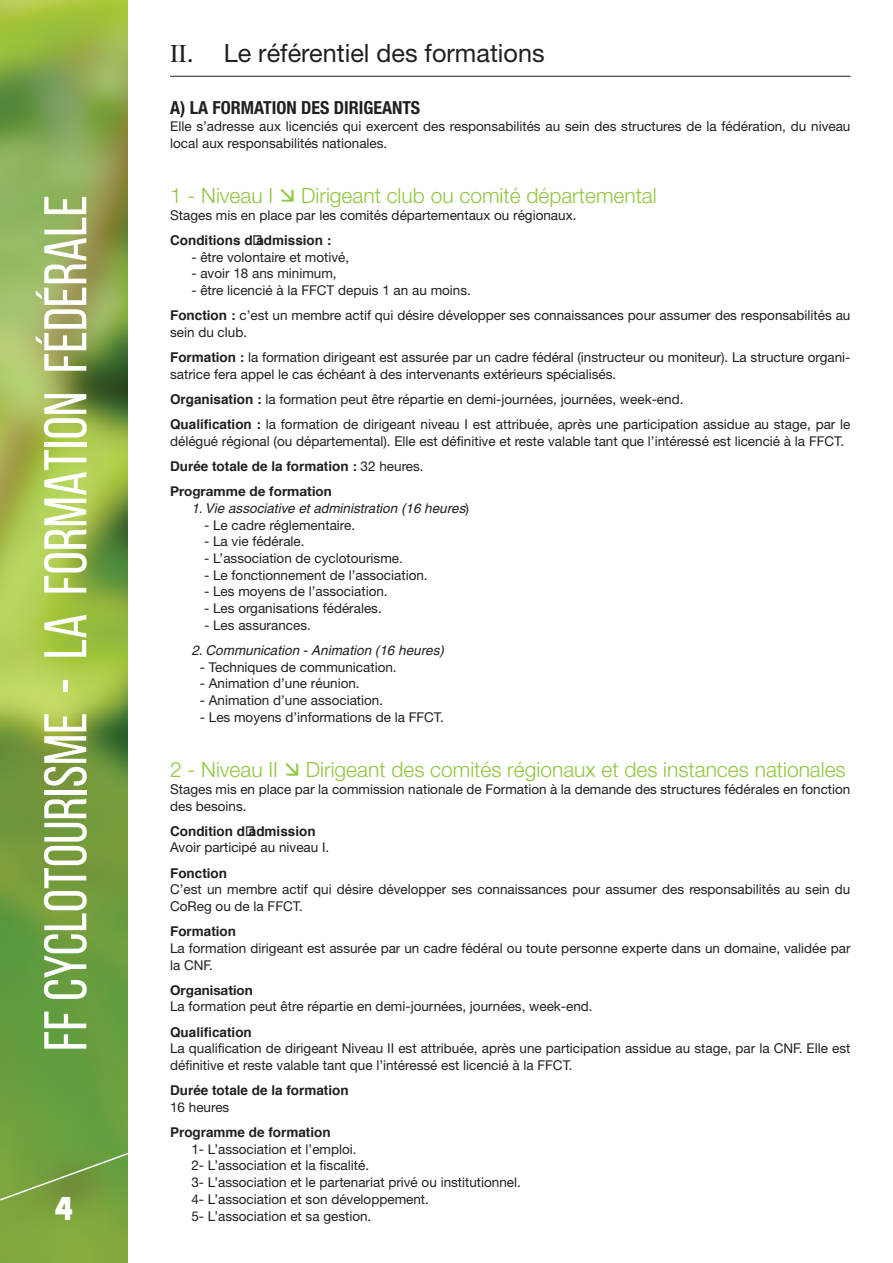
<style>
.page{position:relative;width:893px;height:1263px;background:#fff}
.page>*{position:absolute;margin:0;border:0;box-sizing:border-box;transform-origin:0 0}
.t1{font:60px "Bebas Neue";color:#fff}
.t2{font:30px "Kimberley";color:#fff}
.t3{font:25.2px "Helvetica Neue";color:#241f1f}
.t4{font:300 21px "Helvetica Neue";color:#90c740}
.t5{font:700 condensed 18px "Helvetica Neue";color:#241f1f}
.t6{font:13.5px/16.6px "Helvetica Neue";color:#241f1f}
.t7{font:700 13.5px "Helvetica";color:#241f1f}
.t8{font:italic 13.5px "Helvetica";color:#241f1f}
.t9{font:700 13.5px "Helvetica Neue";color:#241f1f}
.s1{font-family:"Times"}
.s2{font-family:"Helvetica";font-weight:700}
.s3{font-family:"Helvetica Neue";font-weight:400}
.s4{font-family:"Helvetica Neue";font-style:normal}
</style>
<div class="page">
<img style="left:0;top:0;width:128px;height:1263px">
<hr style="left:170px;top:76px;width:680px;height:1px;background:#241f1f">
<svg style="left:0;top:1151px;width:128px;height:51px;background:#75a043"></svg>
<h1 class="t1" style="left:33px;top:1051px;width:858px;rotate:-90deg">FF CYCLOTOURISME - LA FORMATION FÉDÉRALE</h1>
<h2 class="t2" style="left:54px;top:1191px;width:20px">4</h2>
<h3 class="t3" style="left:170px;top:38px;width:376px"><span class="s1">II</span>. Le référentiel des formations</h3>
<h3 class="t5" style="left:170px;top:97px;width:252px">A) LA FORMATION DES DIRIGEANTS</h3>
<p class="t6" style="left:170px;top:118px;width:682px">Elle s’adresse aux licenciés qui exercent des responsabilités au sein des structures de la fédération, du niveau local aux responsabilités nationales.</p>
<h3 class="t4" style="left:170px;top:183px;width:105px">1 - Niveau I</h3>
<h3 class="t4" style="left:301px;top:183px;width:357px">Dirigeant club ou comité départemental</h3>
<p class="t6" style="left:170px;top:206px;width:406px">Stages mis en place par les comités départementaux ou régionaux.</p>
<p class="t7" style="left:170px;top:228px;width:163px">Conditions d’admission :</p>
<p class="t6" style="left:191px;top:248px;width:159px">- être volontaire et motivé,</p>
<p class="t6" style="left:191px;top:265px;width:147px">- avoir 18 ans minimum,</p>
<p class="t6" style="left:170px;top:277px;width:682px;line-height:25.2px;text-indent:21px">- être licencié à la FFCT depuis 1 an au moins.<br><span class="s2">Fonction :</span> c’est un membre actif qui désire développer ses connaissances pour assumer des responsabilités au</p>
<p class="t6" style="left:170px;top:319px;width:682px;line-height:25.2px">sein du club.<br><span class="s2">Formation :</span> la formation dirigeant est assurée par un cadre fédéral (instructeur ou moniteur). La structure organi-</p>
<p class="t6" style="left:170px;top:361px;width:682px;line-height:25.2px">satrice fera appel le cas échéant à des intervenants extérieurs spécialisés.<br><span class="s2">Organisation :</span> la formation peut être répartie en demi-journées, journées, week-end.<br><span class="s2">Qualification :</span> la formation de dirigeant niveau I est attribuée, après une participation assidue au stage, par le</p>
<p class="t6" style="left:170px;top:433px;width:676px">délégué régional (ou départemental). Elle est définitive et reste valable tant que l’intéressé est licencié à la FFCT.</p>
<p class="t7" style="left:170px;top:454px;width:255px">Durée totale de la formation : <span class="s3">32 heures.</span></p>
<p class="t9" style="left:170px;top:483px;width:163px">Programme de formation</p>
<p class="t8" style="left:191px;top:500px;width:279px">1. Vie associative et administration (16 heures<span class="s4">)</span></p>
<p class="t6" style="left:204px;top:516px;width:150px">- Le cadre réglementaire.</p>
<p class="t6" style="left:204px;top:533px;width:100px">- La vie fédérale.</p>
<p class="t6" style="left:204px;top:550px;width:200px">- L’association de cyclotourisme.</p>
<p class="t6" style="left:204px;top:566px;width:223px">- Le fonctionnement de l’association.</p>
<p class="t6" style="left:204px;top:583px;width:185px">- Les moyens de l’association.</p>
<p class="t6" style="left:204px;top:600px;width:177px">- Les organisations fédérales.</p>
<p class="t6" style="left:204px;top:616px;width:106px">- Les assurances.</p>
<p class="t8" style="left:191px;top:642px;width:254px">2. Communication - Animation (16 heures)</p>
<p class="t6" style="left:200px;top:658px;width:198px">- Techniques de communication.</p>
<p class="t6" style="left:200px;top:675px;width:159px">- Animation d’une réunion.</p>
<p class="t6" style="left:200px;top:692px;width:183px">- Animation d’une association.</p>
<p class="t6" style="left:200px;top:708px;width:246px">- Les moyens d’informations de la FFCT.</p>
<h3 class="t4" style="left:170px;top:757px;width:109px">2 - Niveau II</h3>
<h3 class="t4" style="left:306px;top:757px;width:541px">Dirigeant des comités régionaux et des instances nationales</h3>
<p class="t6" style="left:170px;top:780px;width:682px">Stages mis en place par la commission nationale de Formation à la demande des structures fédérales en fonction des besoins.</p>
<p class="t7" style="left:170px;top:819px;width:147px">Condition d’admission</p>
<p class="t6" style="left:170px;top:839px;width:159px">Avoir participé au niveau I.</p>
<p class="t7" style="left:170px;top:861px;width:58px">Fonction</p>
<p class="t6" style="left:170px;top:881px;width:682px">C’est un membre actif qui désire développer ses connaissances pour assumer des responsabilités au sein du<br>CoReg ou de la FFCT.</p>
<p class="t7" style="left:170px;top:919px;width:68px">Formation</p>
<p class="t6" style="left:170px;top:939px;width:682px">La formation dirigeant est assurée par un cadre fédéral ou toute personne experte dans un domaine, validée par la CNF.</p>
<p class="t9" style="left:170px;top:981px;width:84px">Organisation</p>
<p class="t6" style="left:170px;top:998px;width:424px">La formation peut être répartie en demi-journées, journées, week-end.</p>
<p class="t7" style="left:170px;top:1020px;width:83px">Qualification</p>
<p class="t6" style="left:170px;top:1040px;width:682px">La qualification de dirigeant Niveau II est attribuée, après une participation assidue au stage, par la CNF. Elle est définitive et reste valable tant que l’intéressé est licencié à la FFCT.</p>
<p class="t7" style="left:170px;top:1078px;width:180px">Durée totale de la formation</p>
<p class="t6" style="left:170px;top:1098px;width:61px">16 heures</p>
<p class="t7" style="left:170px;top:1120px;width:162px">Programme de formation</p>
<p class="t6" style="left:191px;top:1140px;width:329px">1- L’association et l’emploi.<br>2- L’association et la fiscalité.<br>3- L’association et le partenariat privé ou institutionnel.<br>4- L’association et son développement.</p>
<p class="t6" style="left:191px;top:1207px;width:179px">5- L’association et sa gestion.</p>
</div>
